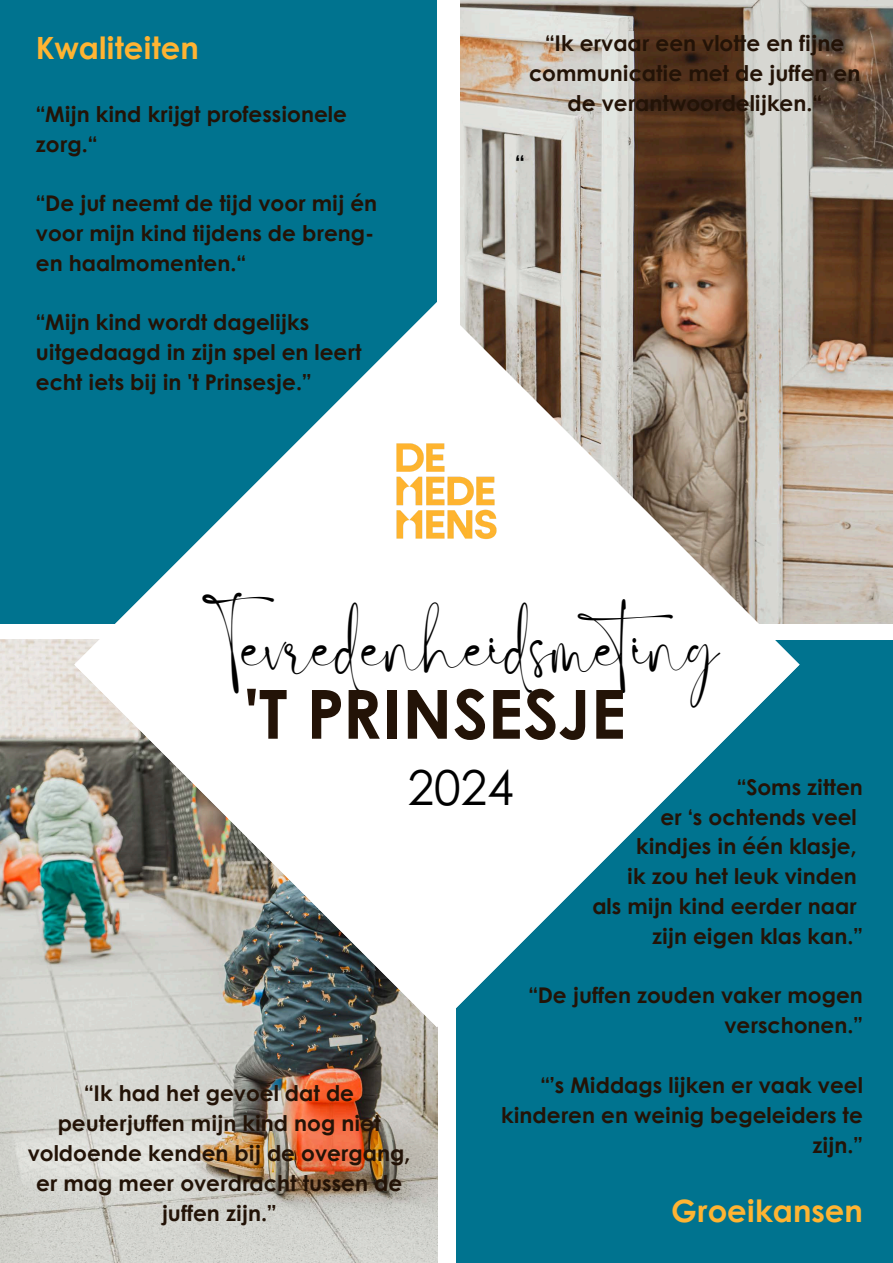
<style>
.page{position:relative;width:893px;height:1263px;background:#fff}
.page>*{position:absolute;margin:0;border:0;box-sizing:border-box;transform-origin:0 0}
.t1{font:700 67.8px "Century Gothic";color:#231307}
.t2{font:48.07px "Century Gothic";color:#000}
.t3{font:41.85px "Blastine";color:#000}
.t4{font:700 30.67px "Century Gothic";color:#ffb432}
.t5{font:700 21.67px/29.8px "Century Gothic";color:#231307}
.t6{font:700 21.67px "Century Gothic";color:#000}
.s1{font-style:inherit}
</style>
<div class="page">
<div style="left:0;top:0;width:437px;height:623px;background:#00738f"></div>
<img style="left:0;top:640px;width:437px;height:623px">
<div style="left:456px;top:640px;width:437px;height:623px;background:#00738f"></div>
<img style="left:460px;top:0;width:433px;height:623px">
<svg style="left:74px;top:302px;width:726px;height:725px"></svg>
<img style="left:369px;top:415px;width:155px;height:151px">
<p class="t4" style="left:36px;top:25px;width:164px">Kwaliteiten</p>
<p class="t5" style="left:36px;top:98px;width:312px">“Mijn kind krijgt professionele zorg.“</p>
<h4 class="t5" style="left:36px;top:187px;width:343px">“De juf neemt de tijd voor mij én voor mijn kind tijdens de breng&shy;en haalmomenten.“</h4>
<p class="t5" style="left:36px;top:307px;width:327px">“Mijn kind wordt dagelijks uitgedaagd in zijn spel en leert echt iets bij in <span class="s1">'t</span> Prinsesje.”</p>
<p class="t5" style="left:529px;top:28px;width:333px;text-align:center">“Ik ervaar een vlotte en fijne communicatie met de juffen en de verantwoordelijken.“</p>
<p class="t6" style="left:515px;top:146px;width:11px">“</p>
<p class="t3" style="left:202px;top:651px;width:518px">Tevredenheidsmeting</p>
<p class="t1" style="left:244px;top:663px;width:383px"><span class="s1">'T</span> PRINSESJE</p>
<p class="t2" style="left:407px;top:751px;width:108px">2024</p>
<p class="t5" style="left:737px;top:771px;width:128px">“Soms zitten</p>
<p class="t5" style="left:660px;top:801px;width:198px">er ‘s ochtends veel</p>
<h3 class="t5" style="left:636px;top:831px;width:222px">kindjes in één klasje,</h3>
<h1 class="t5" style="left:627px;top:860px;width:231px">ik zou het leuk vinden</h1>
<h2 class="t5" style="left:592px;top:890px;width:266px">als mijn kind eerder naar</h2>
<p class="t5" style="left:652px;top:920px;width:212px">zijn eigen klas kan.”</p>
<p class="t5" style="left:528px;top:980px;width:336px;text-align:right">“De juffen zouden vaker mogen verschonen.”</p>
<p class="t5" style="left:28px;top:1077px;width:384px;text-align:center">“Ik had het gevoel dat de peuterjuffen mijn kind nog niet voldoende kenden bij de overgang, er mag meer overdracht tussen de juffen zijn.”</p>
<p class="t5" style="left:501px;top:1069px;width:363px;text-align:right">“’s Middags lijken er vaak veel kinderen en weinig begeleiders te zijn.”</p>
<p class="t4" style="left:671px;top:1188px;width:193px">Groeikansen</p>
</div>
